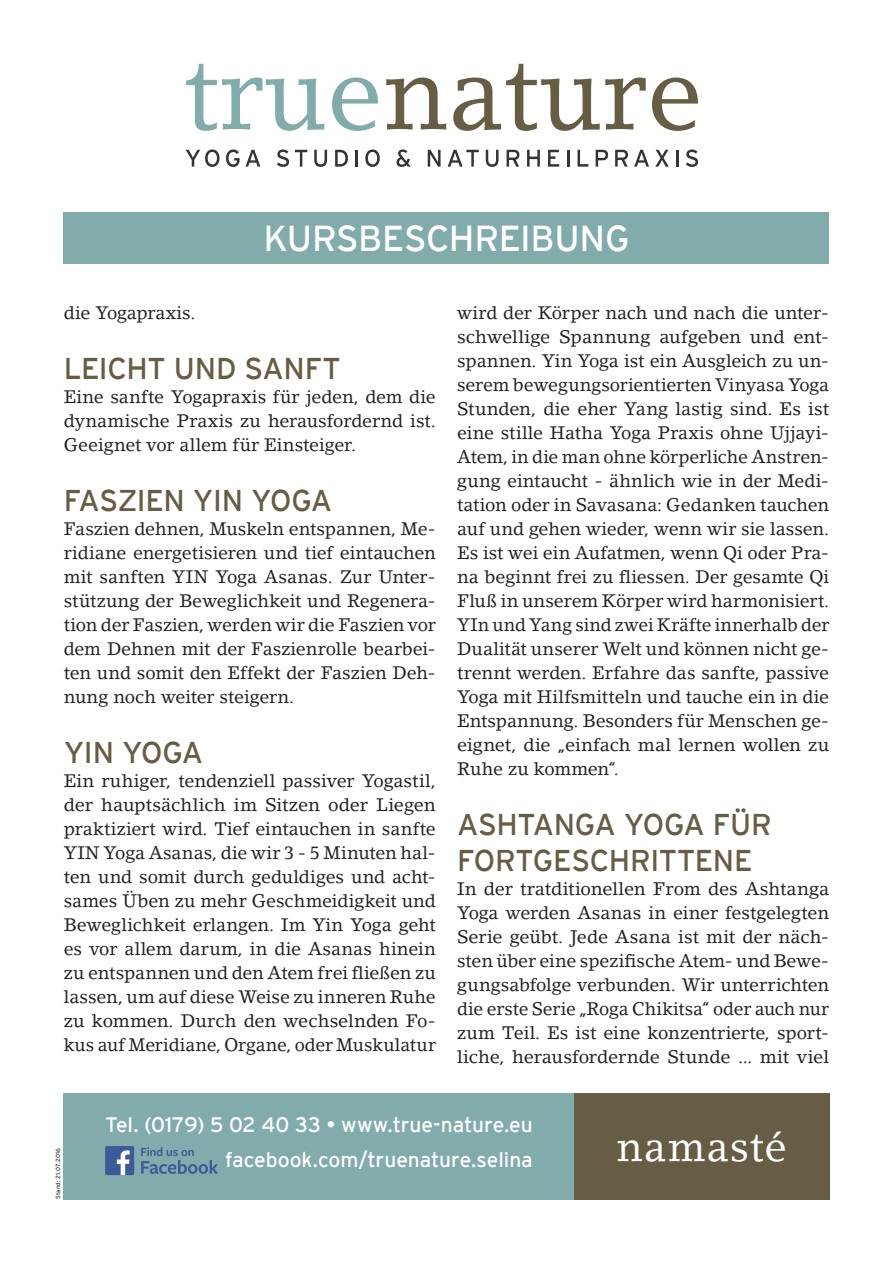
<style>
.page{position:relative;width:893px;height:1263px;background:#fff}
.page>*{position:absolute;margin:0;border:0;box-sizing:border-box;transform-origin:0 0}
.t1{font:40.5px "Lino Letter Std";letter-spacing:.025em;color:#fff}
.t2{font:36px "Interstate";letter-spacing:-.01em;color:#fff}
.t3{font:30px/36px "Interstate";letter-spacing:-.015em;color:#675c44}
.t4{font:21px/35.5px "Interstate";letter-spacing:-.005em;color:#fff;text-align:right}
.t5{font:18px/24px "Lino Letter Std";letter-spacing:-.01em;color:#231f20;text-align:justify}
.t6{font:6px "Interstate";letter-spacing:.03em;color:#35333a}
</style>
<div class="page">
<div style="left:64px;top:1093px;width:765px;height:106px;background:#82abac"></div>
<div style="left:574px;top:1093px;width:255px;height:106px;background:#675c44"></div>
<svg style="left:186px;top:64px;width:138px;height:67px"></svg>
<svg style="left:332px;top:78px;width:46px;height:53px"></svg>
<svg style="left:386px;top:78px;width:60px;height:52px"></svg>
<svg style="left:453px;top:64px;width:193px;height:67px"></svg>
<svg style="left:652px;top:78px;width:46px;height:53px"></svg>
<svg style="left:186px;top:149px;width:33px;height:18px"></svg>
<svg style="left:226px;top:149px;width:34px;height:18px"></svg>
<svg style="left:277px;top:149px;width:12px;height:18px"></svg>
<svg style="left:295px;top:150px;width:12px;height:17px"></svg>
<svg style="left:314px;top:150px;width:13px;height:17px"></svg>
<svg style="left:335px;top:150px;width:13px;height:17px"></svg>
<hr style="left:355px;top:150px;width:3px;height:17px;background:#35333a">
<svg style="left:365px;top:149px;width:15px;height:18px"></svg>
<svg style="left:396px;top:149px;width:15px;height:18px"></svg>
<svg style="left:428px;top:150px;width:13px;height:17px"></svg>
<svg style="left:448px;top:150px;width:31px;height:17px"></svg>
<svg style="left:486px;top:150px;width:12px;height:17px"></svg>
<svg style="left:507px;top:150px;width:12px;height:17px"></svg>
<svg style="left:527px;top:150px;width:13px;height:17px"></svg>
<svg style="left:548px;top:150px;width:11px;height:17px"></svg>
<svg style="left:567px;top:150px;width:2px;height:17px"></svg>
<svg style="left:577px;top:150px;width:11px;height:17px"></svg>
<svg style="left:596px;top:150px;width:12px;height:17px"></svg>
<svg style="left:615px;top:150px;width:13px;height:17px"></svg>
<svg style="left:634px;top:150px;width:15px;height:17px"></svg>
<svg style="left:655px;top:150px;width:14px;height:17px"></svg>
<svg style="left:676px;top:150px;width:2px;height:17px"></svg>
<svg style="left:686px;top:149px;width:12px;height:18px"></svg>
<svg style="left:141px;top:1147px;width:77px;height:27px"></svg>
<div style="left:105px;top:1146px;width:29px;height:29px;background:#3c5a99;border-radius:2px"></div>
<svg style="left:117px;top:1150px;width:13px;height:25px"></svg>
<div style="left:64px;top:213px;width:765px;height:51px;background:#82abac"></div>
<h2 class="t2" style="left:263px;top:219px;width:368px">KURSBESCHREIBUNG</h2>
<p class="t5" style="left:64px;top:301px;width:133px">die Yogapraxis.</p>
<h3 class="t3" style="left:64px;top:350px;width:278px">LEICHT UND SANFT</h3>
<p class="t5" style="left:64px;top:385px;width:374px">Eine sanfte Yogapraxis für jeden, dem die dynamische Praxis zu herausfordernd ist.<br>Geeignet vor allem für Einsteiger.</p>
<h3 class="t3" style="left:64px;top:482px;width:270px">FASZIEN YIN YOGA</h3>
<p class="t5" style="left:64px;top:517px;width:374px">Faszien dehnen, Muskeln entspannen, Me&shy;ridiane energetisieren und tief eintauchen mit sanften YIN Yoga Asanas. Zur Unter&shy;stützung der Beweglichkeit und Regenera&shy;tion der Faszien, werden wir die Faszien vor dem Dehnen mit der Faszienrolle bearbei&shy;ten und somit den Effekt der Faszien Deh&shy;nung noch weiter steigern.</p>
<h3 class="t3" style="left:64px;top:734px;width:141px">YIN YOGA</h3>
<p class="t5" style="left:64px;top:769px;width:374px">Ein ruhiger, tendenziell passiver Yogastil, der hauptsächlich im Sitzen oder Liegen praktiziert wird. Tief eintauchen in sanfte YIN Yoga Asanas, die wir 3 - 5 Minuten hal&shy;ten und somit durch geduldiges und acht&shy;sames Üben zu mehr Geschmeidigkeit und Beweglichkeit erlangen. Im Yin Yoga geht es vor allem darum, in die Asanas hinein zu entspannen und den Atem frei fließen zu lassen, um auf diese Weise zu inneren Ruhe zu kommen. Durch den wechselnden Fo&shy;kus auf Meridiane, Organe, oder Muskulatur</p>
<p class="t5" style="left:457px;top:301px;width:374px">wird der Körper nach und nach die unter&shy;schwellige Spannung aufgeben und ent&shy;spannen. Yin Yoga ist ein Ausgleich zu un&shy;serem bewegungsorientierten Vinyasa Yoga Stunden, die eher Yang lastig sind. Es ist eine stille Hatha Yoga Praxis ohne Ujjayi-Atem, in die man ohne körperliche Anstren&shy;gung eintaucht - ähnlich wie in der Medi&shy;tation oder in Savasana: Gedanken tauchen auf und gehen wieder, wenn wir sie lassen.<br>Es ist wei ein Aufatmen, wenn Qi oder Pra&shy;na beginnt frei zu fliessen. Der gesamte Qi Fluß in unserem Körper wird harmonisiert.<br>YIn und Yang sind zwei Kräfte innerhalb der Dualität unserer Welt und können nicht ge&shy;trennt werden. Erfahre das sanfte, passive Yoga mit Hilfsmitteln und tauche ein in die Entspannung. Besonders für Menschen ge&shy;eignet, die „einfach mal lernen wollen zu Ruhe zu kommen“.</p>
<h3 class="t3" style="left:457px;top:806px;width:316px">ASHTANGA YOGA FÜR<br>FORTGESCHRITTENE</h3>
<p class="t5" style="left:457px;top:877px;width:374px">In der tratditionellen From des Ashtanga Yoga werden Asanas in einer festgelegten Serie geübt. Jede Asana ist mit der näch&shy;sten über eine spezifische Atem- und Bewe&shy;gungsabfolge verbunden. Wir unterrichten die erste Serie „Roga Chikitsa“ oder auch nur zum Teil. Es ist eine konzentrierte, sport&shy;liche, herausfordernde Stunde ... mit viel</p>
<p class="t6" style="left:55px;top:1199px;width:53px;rotate:-90deg">Stand: 21.07.2016</p>
<p class="t4" style="left:105px;top:1106px;width:429px">Tel. (0179) 5 02 40 33 • www.true-nature.eu facebook.com/truenature.selina</p>
<h1 class="t1" style="left:616px;top:1122px;width:172px">namasté</h1>
</div>
